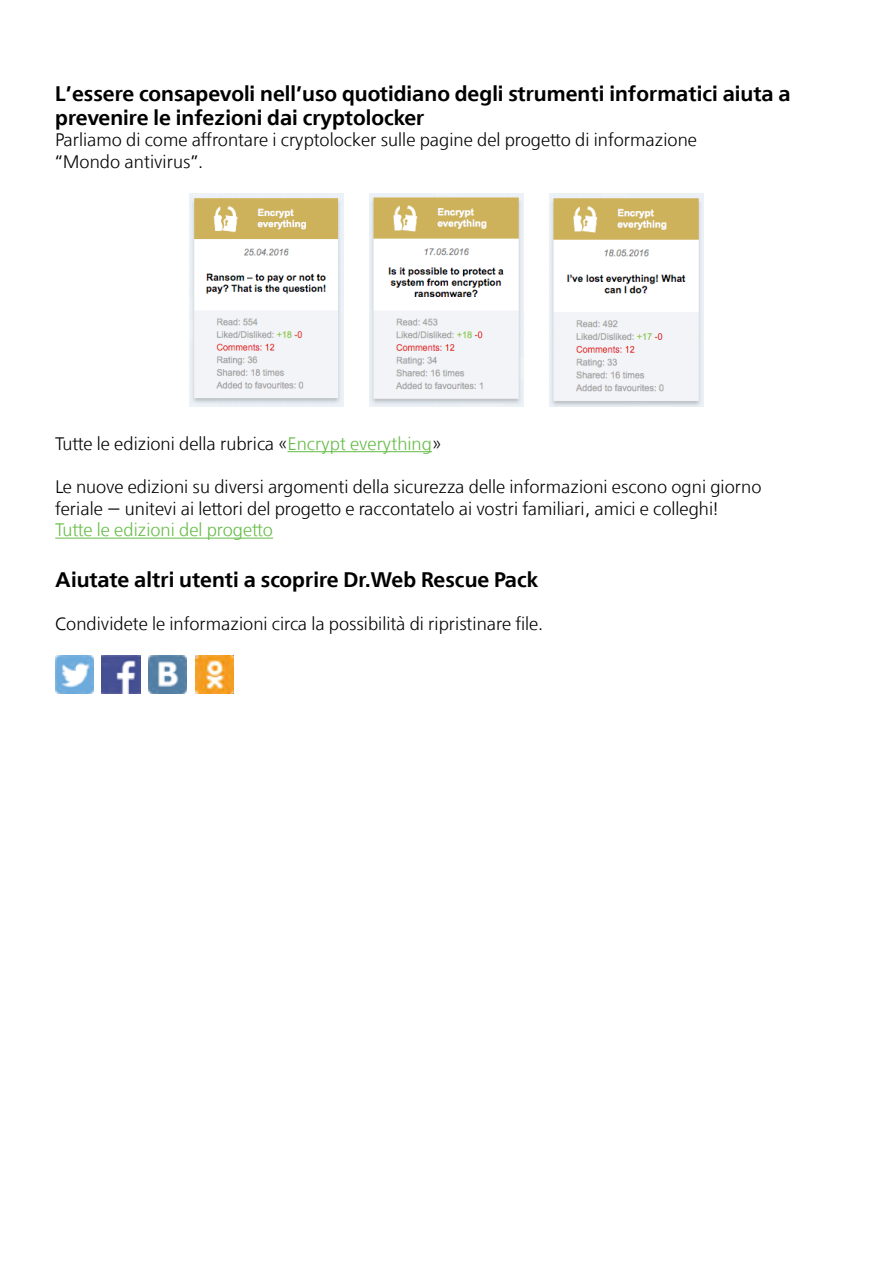
<style>
.page{position:relative;width:893px;height:1263px;background:#fff}
.page>*{position:absolute;margin:0;border:0;box-sizing:border-box;transform-origin:0 0}
.t1{font:21px/24px "Free Set Demi Bold A";color:#000}
.t2{font:18px/21.6px "Free Set Light A";color:#000}
.t3{font:18px "Free Set Light A";color:#65bc46}
.s1{font-family:"Free Set Light C"}
.s2{font-family:"Free Set Light C";color:#65bc46}
</style>
<div class="page">
<hr style="left:288px;top:451px;width:144px;height:1px;background:#65bc46">
<hr style="left:55px;top:538px;width:218px;height:1px;background:#65bc46">
<img style="left:189px;top:193px;width:155px;height:214px">
<img style="left:369px;top:193px;width:155px;height:214px">
<img style="left:549px;top:193px;width:155px;height:214px">
<img style="left:55px;top:655px;width:39px;height:38px">
<img style="left:102px;top:655px;width:38px;height:38px">
<img style="left:149px;top:655px;width:38px;height:38px">
<img style="left:195px;top:655px;width:39px;height:38px">
<p class="t1" style="left:55px;top:82px;width:737px">L’essere consapevoli nell’uso quotidiano degli strumenti informatici aiuta a prevenire le infezioni dai cryptolocker</p>
<p class="t2" style="left:55px;top:130px;width:643px">Parliamo di come affrontare i cryptolocker sulle pagine del progetto di informazione “Mondo antivirus”.</p>
<p class="t2" style="left:55px;top:433px;width:387px">Tutte le edizioni della rubrica <span class="s1">«</span><span class="s2">Encrypt everything</span><span class="s1">»</span></p>
<p class="t2" style="left:55px;top:476px;width:708px">Le nuove edizioni su diversi argomenti della sicurezza delle informazioni escono ogni giorno feriale — unitevi ai lettori del progetto e raccontatelo ai vostri familiari, amici e colleghi!</p>
<p class="t3" style="left:55px;top:520px;width:219px">Tutte le edizioni del progetto</p>
<p class="t1" style="left:55px;top:568px;width:485px">Aiutate altri utenti a scoprire Dr.Web Rescue Pack</p>
<p class="t2" style="left:55px;top:613px;width:490px">Condividete le informazioni circa la possibilità di ripristinare file.</p>
</div>
